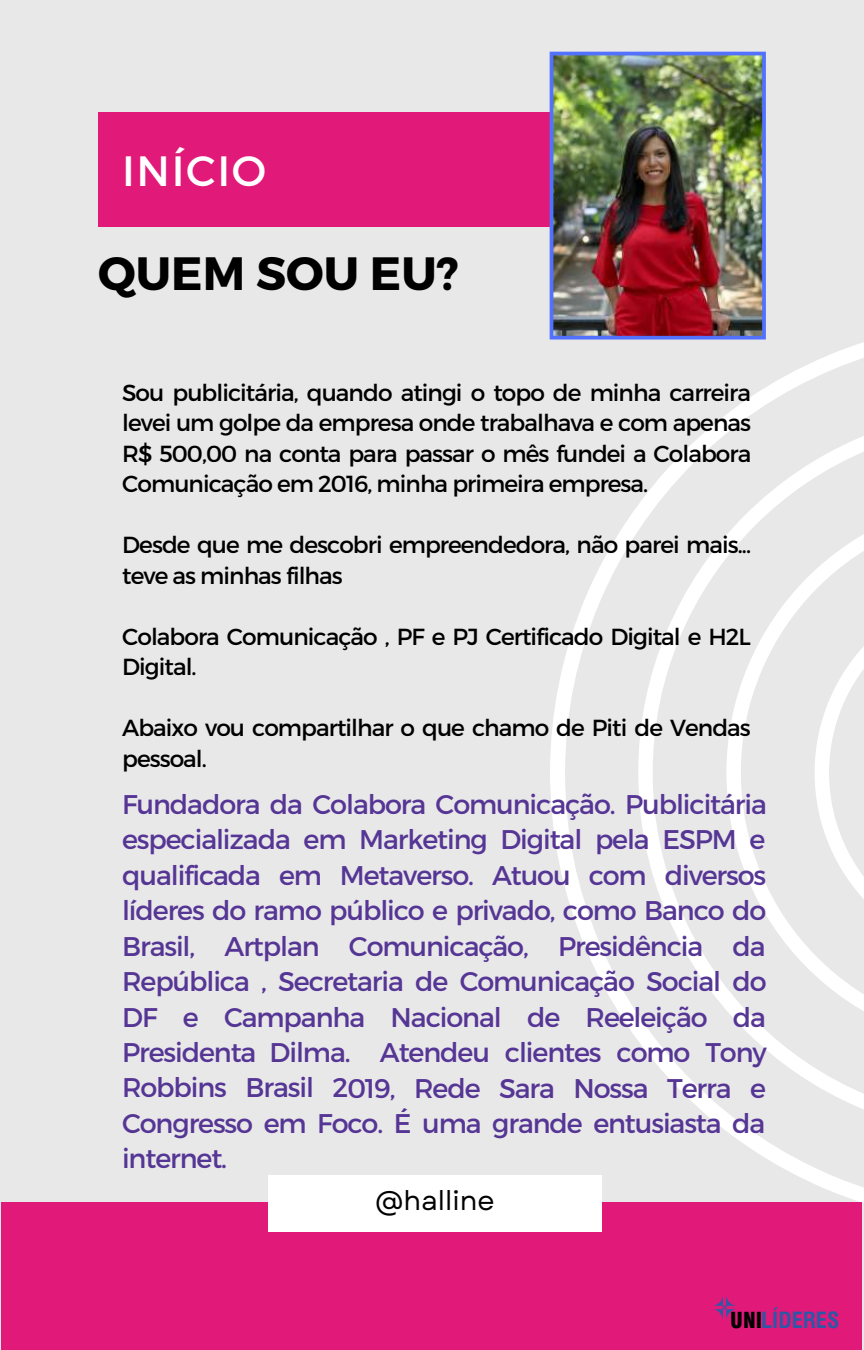
<style>
.page{position:relative;width:864px;height:1350px;background:#e9e8e9}
.page>*{position:absolute;margin:0;border:0;box-sizing:border-box;transform-origin:0 0}
.t1{font:700 46.57px "Montserrat";color:#000}
.t2{font:42.3px "Montserrat";letter-spacing:.04em;color:#fff}
.t3{font:27px/35.3px "Montserrat";letter-spacing:-.04em;color:#563694;text-align:justify}
.t4{font:27px "Garet";color:#000}
.t5{font:23.18px/30.4px "Montserrat";letter-spacing:-.04em;color:#000}
.t6{font:700 condensed 21.82px "Swiss 721 BT";color:#2e57a6;scale:1.04 1}
.s1{font-weight:900;font-size:21.6px;color:#000001}
</style>
<div class="page">
<div style="left:98px;top:112px;width:452px;height:115px;background:#e11979"></div>
<svg style="left:550px;top:342px;width:314px;height:861px"></svg>
<div style="left:2px;top:1203px;width:860px;height:147px;background:#e11979"></div>
<div style="left:268px;top:1175px;width:334px;height:56px;background:#fff"></div>
<img style="left:550px;top:52px;width:216px;height:288px">
<svg style="left:713px;top:1296px;width:23px;height:24px"></svg>
<h2 class="t2" style="left:122px;top:145px;width:145px">INÍCIO</h2>
<h1 class="t1" style="left:98px;top:245px;width:362px">QUEM SOU EU?</h1>
<p class="t5" style="left:122px;top:377px;width:631px;text-align:justify">Sou publicitária, quando atingi o topo de minha carreira levei um golpe da empresa onde trabalhava e com apenas R$ 500,00 na conta para passar o mês fundei a Colabora Comunicação em 2016, minha primeira empresa.</p>
<p class="t5" style="left:122px;top:530px;width:630px">Desde que me descobri empreendedora, não parei mais... teve as minhas filhas</p>
<p class="t5" style="left:122px;top:621px;width:630px">Colabora Comunicação , PF e PJ Certificado Digital e H2L<br>Digital.</p>
<p class="t5" style="left:122px;top:713px;width:630px">Abaixo vou compartilhar o que chamo de Piti de Vendas pessoal.</p>
<p class="t3" style="left:122px;top:787px;width:646px">Fundadora da Colabora Comunicação. Publicitária especializada em Marketing Digital pela ESPM e qualificada em Metaverso. Atuou com diversos líderes do ramo público e privado, como Banco do Brasil, Artplan Comunicação, Presidência da República , Secretaria de Comunicação Social do DF e Campanha Nacional de Reeleição da Presidenta Dilma. Atendeu clientes como Tony Robbins Brasil 2019, Rede Sara Nossa Terra e Congresso em Foco. É uma grande entusiasta da internet.</p>
<p class="t4" style="left:375px;top:1184px;width:121px">@halline</p>
<p class="t6" style="left:730px;top:1307px;width:107px"><span class="s1">UNI</span>LÍDERES</p>
</div>
